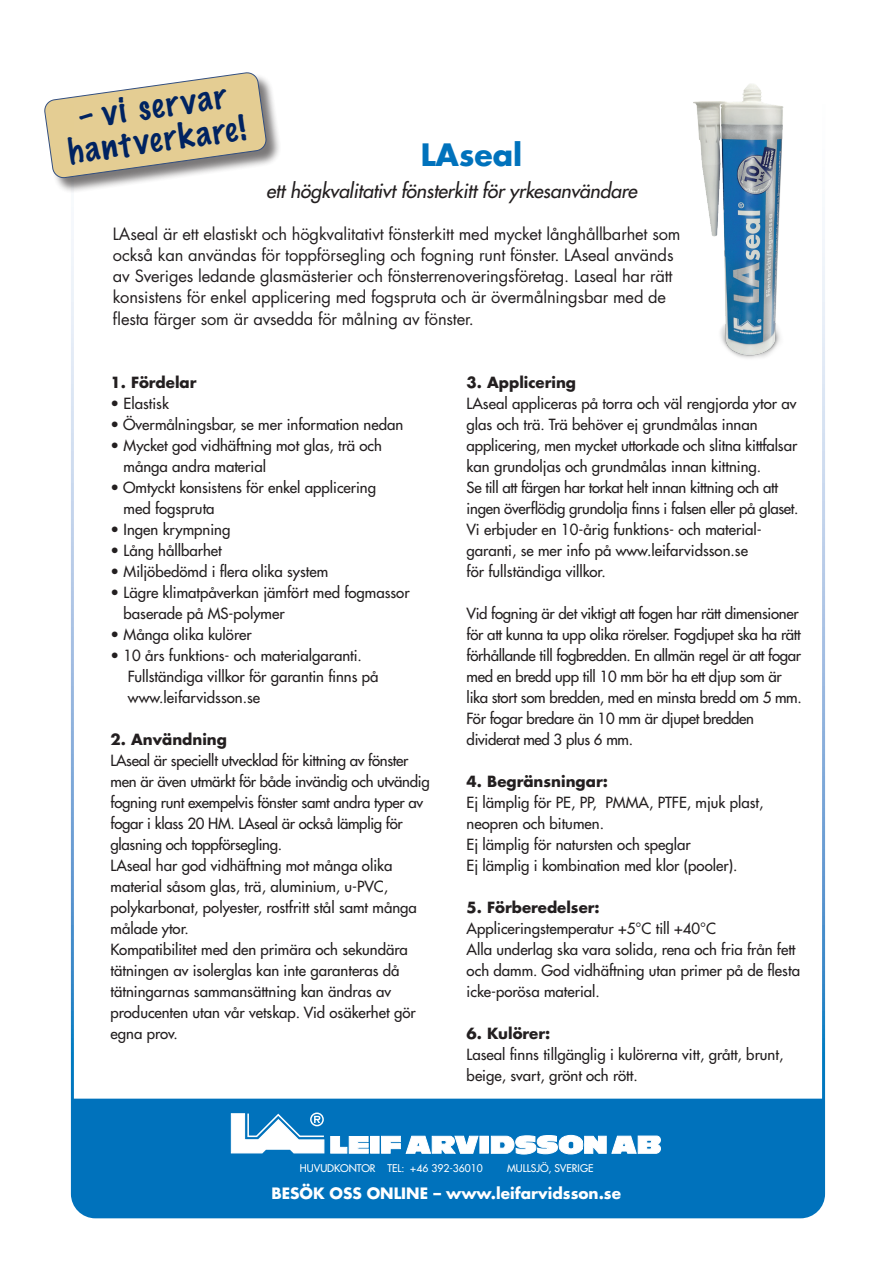
<style>
.page{position:relative;width:893px;height:1263px;background:#fff}
.page>*{position:absolute;margin:0;border:0;box-sizing:border-box;transform-origin:0 0}
.t1{font:100 32.25px/34px "Marker Felt";color:#002361;text-align:center}
.t2{font:700 30px "Futura LT Pro";color:#0072bc}
.t3{font:italic 500 19.5px "Futura LT Pro";letter-spacing:-.01em;color:#231f20}
.t4{font:16.5px/21.1px "Futura LT Pro";letter-spacing:-.01em;color:#231f20}
.t5{font:700 15.3px "Futura LT Pro";color:#fff}
.t6{font:500 15px/21px "Futura LT Pro";color:#231f20}
.t7{font:500 15px/21px "Futura LT Pro";letter-spacing:-.02em;color:#231f20}
.t8{font:700 15px "Futura LT Pro";color:#231f20}
.t9{font:500 10.35px "Futura LT Pro";color:#fff}
</style>
<div class="page">
<div style="left:72px;top:1099px;width:751px;height:118px;background:#0072bc"></div>
<div style="left:480px;top:1136px;width:8px;height:17px;background:#fff"></div>
<div style="left:371px;top:1136px;width:8px;height:17px;background:#fff"></div>
<svg style="left:381px;top:1136px;width:97px;height:18px"></svg>
<svg style="left:491px;top:1110px;width:170px;height:45px"></svg>
<svg style="left:231px;top:1112px;width:138px;height:41px"></svg>
<img style="left:693px;top:84px;width:91px;height:274px">
<div style="left:45px;top:73px;width:237px;height:121px;background:#231f20;opacity:.75"></div>
<svg style="left:44px;top:72px;width:223px;height:106px"></svg>
<h1 class="t1" style="left:61px;top:101px;width:181px;rotate:-8deg">– vi servar hantverkare!</h1>
<h2 class="t2" style="left:421px;top:132px;width:103px">LAseal</h2>
<h3 class="t3" style="left:266px;top:176px;width:372px">ett högkvalitativt fönsterkitt för yrkesanvändare</h3>
<p class="t4" style="left:113px;top:223px;width:569px">LAseal är ett elastiskt och högkvalitativt fönsterkitt med mycket långhållbarhet som också kan användas för toppförsegling och fogning runt fönster. LAseal används av Sveriges ledande glasmästerier och fönsterrenoveringsföretag. Laseal har rätt konsistens för enkel applicering med fogspruta och är övermålningsbar med de flesta färger som är avsedda för målning av fönster.</p>
<p class="t8" style="left:111px;top:371px;width:88px">1. Fördelar</p>
<p class="t6" style="left:111px;top:392px;width:60px">• Elastisk</p>
<p class="t6" style="left:111px;top:413px;width:294px">• Övermålningsbar, se mer information nedan</p>
<p class="t6" style="left:124px;top:434px;width:260px;text-indent:-13px">• Mycket god vidhäftning mot glas, trä och många andra material</p>
<p class="t6" style="left:124px;top:476px;width:254px;text-indent:-13px">• Omtyckt konsistens för enkel applicering med fogspruta</p>
<p class="t6" style="left:111px;top:518px;width:121px">• Ingen krympning</p>
<p class="t6" style="left:111px;top:539px;width:113px">• Lång hållbarhet</p>
<p class="t6" style="left:111px;top:560px;width:219px">• Miljöbedömd i flera olika system</p>
<p class="t6" style="left:124px;top:581px;width:288px;text-indent:-13px">• Lägre klimatpåverkan jämfört med fogmassor baserade på MS-polymer</p>
<p class="t6" style="left:111px;top:623px;width:143px">• Många olika kulörer</p>
<p class="t6" style="left:128px;top:644px;width:252px;text-indent:-17px">• 10 års funktions- och materialgaranti.<br>Fullständiga villkor för garantin finns på www.leifarvidsson.se</p>
<p class="t8" style="left:111px;top:728px;width:118px">2. Användning</p>
<p class="t6" style="left:111px;top:749px;width:321px">LAseal är speciellt utvecklad för kittning av fönster men är även utmärkt för både invändig och utvändig fogning runt exempelvis fönster samt andra typer av fogar i klass 20 HM. LAseal är också lämplig för glasning och toppförsegling.<br>LAseal har god vidhäftning mot många olika material såsom glas, trä, aluminium, u-PVC, polykarbonat, polyester, rostfritt stål samt många målade ytor.<br>Kompatibilitet med den primära och sekundära tätningen av isolerglas kan inte garanteras då tätningarnas sammansättning kan ändras av producenten utan vår vetskap. Vid osäkerhet gör egna prov.</p>
<p class="t8" style="left:467px;top:371px;width:111px">3. Applicering</p>
<p class="t6" style="left:467px;top:392px;width:333px">LAseal appliceras på torra och väl rengjorda ytor av glas och trä. Trä behöver ej grundmålas innan applicering, men mycket uttorkade och slitna kittfalsar kan grundoljas och grundmålas innan kittning.<br>Se till att färgen har torkat helt innan kittning och att ingen överflödig grundolja finns i falsen eller på glaset.<br>Vi erbjuder en 10-årig funktions- och material&shy;garanti, se mer info på www.leifarvidsson.se<br>för fullständiga villkor.</p>
<p class="t7" style="left:467px;top:602px;width:337px">Vid fogning är det viktigt att fogen har rätt dimensioner för att kunna ta upp olika rörelser. Fogdjupet ska ha rätt förhållande till fogbredden. En allmän regel är att fogar med en bredd upp till 10 mm bör ha ett djup som är lika stort som bredden, med en minsta bredd om 5 mm.<br>För fogar bredare än 10 mm är djupet bredden dividerat med 3 plus 6 mm.</p>
<p class="t8" style="left:467px;top:770px;width:143px">4. Begränsningar:</p>
<p class="t6" style="left:467px;top:791px;width:298px">Ej lämplig för PE, PP, PMMA, PTFE, mjuk plast, neopren och bitumen.<br>Ej lämplig för natursten och speglar<br>Ej lämplig i kombination med klor (pooler).</p>
<p class="t8" style="left:467px;top:896px;width:135px">5. Förberedelser:</p>
<p class="t6" style="left:467px;top:917px;width:335px">Appliceringstemperatur +5°C till +40°C<br>Alla underlag ska vara solida, rena och fria från fett och damm. God vidhäftning utan primer på de flesta icke-porösa material.</p>
<p class="t8" style="left:467px;top:1022px;width:85px">6. Kulörer:</p>
<p class="t6" style="left:467px;top:1043px;width:318px">Laseal finns tillgänglig i kulörerna vitt, grått, brunt, beige, svart, grönt och rött.</p>
<p class="t9" style="left:300px;top:1161px;width:185px">HUVUDKONTOR TEL: +46 392-36010</p>
<p class="t9" style="left:507px;top:1161px;width:88px">MULLSJÖ, SVERIGE</p>
<p class="t5" style="left:271px;top:1181px;width:351px">BESÖK OSS ONLINE – www.leifarvidsson.se</p>
</div>
